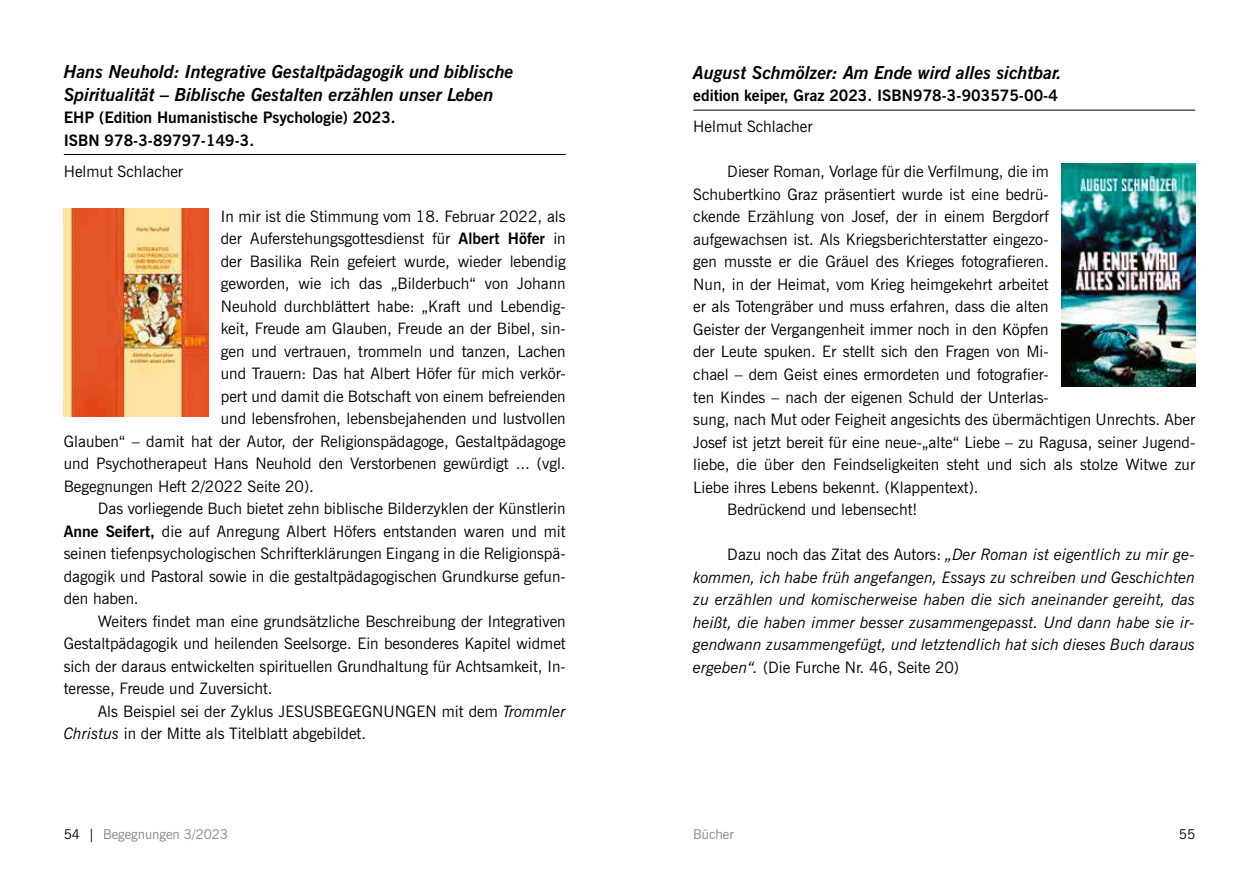
<style>
.page{position:relative;width:1259px;height:893px;background:#fff}
.page>*{position:absolute;margin:0;border:0;box-sizing:border-box;transform-origin:0 0}
.t1{font:italic 700 18px/22.5px "News Gothic BT";color:#000}
.t2{font:15.75px "News Gothic BT";color:#000}
.t3{font:italic 15.75px/22.5px "News Gothic BT";color:#000;text-align:justify}
.t4{font:700 15.75px/22.5px "News Gothic BT";color:#000}
.t5{font:13.5px "News Gothic BT";color:#878787}
.t6{font:13.5px "News Gothic BT";color:#000}
.s1{font-weight:700}
.s2{font-style:italic}
.s3{font-style:normal}
.s4{color:#000}
</style>
<div class="page">
<hr style="left:64px;top:154px;width:502px;height:1px;background:#000">
<hr style="left:693px;top:110px;width:502px;height:1px;background:#000">
<img style="left:64px;top:208px;width:144px;height:208px">
<img style="left:1061px;top:163px;width:134px;height:223px">
<p class="t1" style="left:64px;top:60px;width:451px">Hans Neuhold: Integrative Gestaltpädagogik und biblische<br>Spiritualität – Biblische Gestalten erzählen unser Leben</p>
<p class="t4" style="left:64px;top:106px;width:333px">EHP (Edition Humanistische Psychologie) 2023.<br>ISBN 978-3-89797-149-3.</p>
<p class="t2" style="left:64px;top:162px;width:121px">Helmut Schlacher</p>
<p class="t2" style="left:221px;top:207px;width:346px">In mir ist die Stimmung vom 18. Februar 2022, als</p>
<p class="t2" style="left:221px;top:229px;width:346px">der Auferstehungsgottesdienst für <span class="s1">Albert Höfer</span> in</p>
<p class="t2" style="left:221px;top:252px;width:346px">der Basilika Rein gefeiert wurde, wieder lebendig</p>
<p class="t2" style="left:221px;top:274px;width:346px">geworden, wie ich das „Bilderbuch“ von Johann</p>
<p class="t2" style="left:221px;top:297px;width:346px">Neuhold durchblättert habe: „Kraft und Lebendig-</p>
<p class="t2" style="left:221px;top:319px;width:346px">keit, Freude am Glauben, Freude an der Bibel, sin-</p>
<p class="t2" style="left:221px;top:342px;width:346px">gen und vertrauen, trommeln und tanzen, Lachen</p>
<p class="t2" style="left:221px;top:364px;width:346px">und Trauern: Das hat Albert Höfer für mich verkör-</p>
<p class="t2" style="left:221px;top:387px;width:346px">pert und damit die Botschaft von einem befreienden</p>
<p class="t2" style="left:221px;top:409px;width:346px">und lebensfrohen, lebensbejahenden und lustvollen</p>
<p class="t2" style="left:64px;top:432px;width:503px">Glauben“ – damit hat der Autor, der Religionspädagoge, Gestaltpädagoge</p>
<p class="t2" style="left:64px;top:454px;width:503px">und Psychotherapeut Hans Neuhold den Verstorbenen gewürdigt ... (vgl.</p>
<p class="t2" style="left:64px;top:477px;width:252px">Begegnungen Heft 2/2022 Seite 20).</p>
<p class="t2" style="left:98px;top:499px;width:469px">Das vorliegende Buch bietet zehn biblische Bilderzyklen der Künstlerin</p>
<p class="t2" style="left:64px;top:522px;width:503px"><span class="s1">Anne Seifert,</span> die auf Anregung Albert Höfers entstanden waren und mit</p>
<p class="t2" style="left:64px;top:544px;width:503px">seinen tiefenpsychologischen Schrifterklärungen Eingang in die Religionspä-</p>
<p class="t2" style="left:64px;top:567px;width:503px">dagogik und Pastoral sowie in die gestaltpädagogischen Grundkurse gefun-</p>
<p class="t2" style="left:64px;top:589px;width:76px">den haben.</p>
<p class="t2" style="left:98px;top:612px;width:469px">Weiters findet man eine grundsätzliche Beschreibung der Integrativen</p>
<p class="t2" style="left:64px;top:634px;width:503px">Gestaltpädagogik und heilenden Seelsorge. Ein besonderes Kapitel widmet</p>
<p class="t2" style="left:64px;top:657px;width:503px">sich der daraus entwickelten spirituellen Grundhaltung für Achtsamkeit, In-</p>
<p class="t2" style="left:64px;top:679px;width:210px">teresse, Freude und Zuversicht.</p>
<p class="t2" style="left:98px;top:702px;width:469px">Als Beispiel sei der Zyklus JESUSBEGEGNUNGEN mit dem <span class="s2">Trommler</span></p>
<p class="t2" style="left:64px;top:724px;width:304px"><span class="s2">Christus</span> in der Mitte als Titelblatt abgebildet.</p>
<p class="t1" style="left:693px;top:61px;width:370px">August Schmölzer: Am Ende wird alles sichtbar.</p>
<p class="t4" style="left:693px;top:84px;width:366px">edition keiper, Graz 2023. ISBN978-3-903575-00-4</p>
<p class="t2" style="left:693px;top:117px;width:121px">Helmut Schlacher</p>
<p class="t2" style="left:727px;top:162px;width:323px">Dieser Roman, Vorlage für die Verfilmung, die im</p>
<p class="t2" style="left:693px;top:185px;width:357px">Schubertkino Graz präsentiert wurde ist eine bedrü-</p>
<p class="t2" style="left:693px;top:207px;width:357px">ckende Erzählung von Josef, der in einem Bergdorf</p>
<p class="t2" style="left:693px;top:230px;width:357px">aufgewachsen ist. Als Kriegsberichterstatter eingezo-</p>
<p class="t2" style="left:693px;top:252px;width:357px">gen musste er die Gräuel des Krieges fotografieren.</p>
<p class="t2" style="left:693px;top:275px;width:357px">Nun, in der Heimat, vom Krieg heimgekehrt arbeitet</p>
<p class="t2" style="left:693px;top:297px;width:357px">er als Totengräber und muss erfahren, dass die alten</p>
<p class="t2" style="left:693px;top:320px;width:357px">Geister der Vergangenheit immer noch in den Köpfen</p>
<p class="t2" style="left:693px;top:342px;width:357px">der Leute spuken. Er stellt sich den Fragen von Mi-</p>
<p class="t2" style="left:693px;top:365px;width:357px">chael – dem Geist eines ermordeten und fotografier-</p>
<p class="t2" style="left:693px;top:387px;width:357px">ten Kindes – nach der eigenen Schuld der Unterlas-</p>
<p class="t2" style="left:693px;top:410px;width:503px">sung, nach Mut oder Feigheit angesichts des übermächtigen Unrechts. Aber</p>
<p class="t2" style="left:693px;top:432px;width:503px">Josef ist jetzt bereit für eine neue-„alte“ Liebe – zu Ragusa, seiner Jugend-</p>
<p class="t2" style="left:693px;top:455px;width:503px">liebe, die über den Feindseligkeiten steht und sich als stolze Witwe zur</p>
<p class="t2" style="left:693px;top:477px;width:287px">Liebe ihres Lebens bekennt. (Klappentext).</p>
<p class="t2" style="left:727px;top:500px;width:191px">Bedrückend und lebensecht!</p>
<p class="t3" style="left:693px;top:543px;width:503px;text-indent:34px"><span class="s3">Dazu noch das Zitat des Autors:</span> „Der Roman ist eigentlich zu mir ge&shy;kommen, ich habe früh angefangen, Essays zu schreiben und Geschichten zu erzählen und komischerweise haben die sich aneinander gereiht, das heißt, die haben immer besser zusammengepasst. Und dann habe sie ir&shy;gendwann zusammengefügt, und letztendlich hat sich dieses Buch daraus ergeben“. <span class="s3">(Die Furche Nr. 46, Seite 20)</span></p>
<p class="t5" style="left:64px;top:826px;width:166px"><span class="s4">54 |</span> Begegnungen 3/2023</p>
<p class="t5" style="left:693px;top:826px;width:42px">Bücher</p>
<p class="t6" style="left:1179px;top:826px;width:18px">55</p>
</div>
